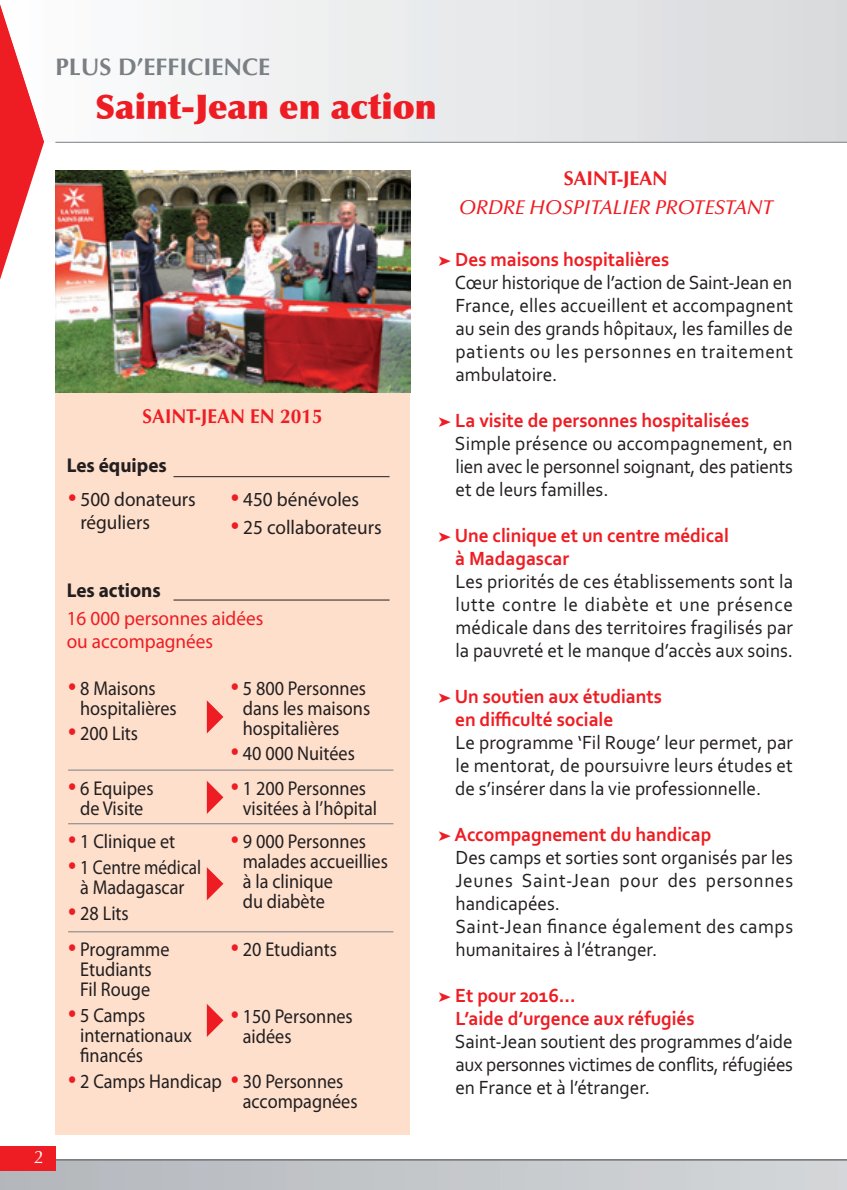
<style>
.page{position:relative;width:847px;height:1190px;background:#fff}
.page>*{position:absolute;margin:0;border:0;box-sizing:border-box;transform-origin:0 0}
.t1{font:900 34px "Optima";color:#ee1d23}
.t2{font:700 24px "Optima";color:#7a7f84}
.t3{font:20px/23px "Corbel";color:#231f20;text-align:justify;scale:.96 1}
.t4{font:20px/20px "Myriad Pro";color:#231f20;scale:.91 1}
.t5{font:700 20px/23px "Corbel";color:#ee1d23;scale:.96 1}
.t6{font:20px/22.6px "Myriad Pro";color:#231f20;scale:.96 1}
.t7{font:20px/22.6px "Myriad Pro";color:#ee1d23;scale:.96 1}
.t8{font:italic 500 20px "Optima";letter-spacing:-.015em;color:#ee1d23}
.t9{font:20px/20px "Myriad Pro";color:#231f20;text-align:center;scale:.88 1}
.t10{font:700 20px "Myriad Pro";color:#231f20;scale:.96 1}
.t11{font:700 20px "Optima";color:#ee1d23;scale:.96 1}
.t12{font:700 20px "Optima";color:#ee1d23}
.t13{font:18px "Optima";color:#fff}
.s1{font-size:32px;color:#ee1d23}
</style>
<div class="page">
<div style="left:55px;top:170px;width:355px;height:964px;background:#fddfcc"></div>
<div style="left:0;top:1145px;width:55px;height:25px;background:#ee1d23"></div>
<hr style="left:55px;top:142px;width:791px;height:1px;background:#7a7f84">
<img style="left:55px;top:170px;width:355px;height:223px">
<hr style="left:173px;top:476px;width:216px;height:1px;background:#231f20">
<hr style="left:173px;top:599px;width:216px;height:1px;background:#231f20">
<hr style="left:68px;top:769px;width:325px;height:1px;background:#7a7f84">
<hr style="left:68px;top:823px;width:325px;height:1px;background:#7a7f84">
<hr style="left:68px;top:931px;width:325px;height:1px;background:#7a7f84">
<svg style="left:207px;top:700px;width:16px;height:33px"></svg>
<svg style="left:207px;top:781px;width:16px;height:33px"></svg>
<svg style="left:207px;top:867px;width:16px;height:33px"></svg>
<svg style="left:207px;top:1004px;width:16px;height:32px"></svg>
<svg style="left:0;top:4px;width:44px;height:276px"></svg>
<svg style="left:0;top:1159px;width:847px;height:31px;background:#c1bfc2"></svg>
<p class="t2" style="left:55px;top:57px;width:216px">PLUS D’EFFICIENCE</p>
<h1 class="t1" style="left:95px;top:86px;width:343px">Saint-Jean en action</h1>
<p class="t13" style="left:34px;top:1149px;width:12px">2</p>
<p class="t11" style="left:142px;top:408px;width:189px">SAINT-JEAN EN 2015</p>
<p class="t10" style="left:67px;top:458px;width:106px">Les équipes</p>
<p class="t6" style="left:80px;top:489px;width:122px;text-indent:-12px"><span class="s1">•</span> 500 donateurs réguliers</p>
<p class="t6" style="left:231px;top:489px;width:135px"><span class="s1">•</span> 450 bénévoles</p>
<p class="t6" style="left:231px;top:518px;width:158px"><span class="s1">•</span> 25 collaborateurs</p>
<p class="t10" style="left:67px;top:582px;width:99px">Les actions</p>
<p class="t7" style="left:67px;top:608px;width:206px">16 000 personnes aidées ou accompagnées</p>
<p class="t4" style="left:80px;top:679px;width:108px;text-indent:-12px"><span class="s1">•</span> 8 Maisons hospitalières</p>
<p class="t4" style="left:68px;top:725px;width:78px"><span class="s1">•</span> 200 Lits</p>
<p class="t4" style="left:243px;top:679px;width:141px;text-indent:-12px"><span class="s1">•</span> 5 800 Personnes dans les maisons hospitalières</p>
<p class="t4" style="left:231px;top:745px;width:138px"><span class="s1">•</span> 40 000 Nuitées</p>
<p class="t4" style="left:68px;top:779px;width:95px;text-align:center"><span class="s1">•</span> 6 Equipes de Visite</p>
<p class="t4" style="left:231px;top:779px;width:162px;text-align:center"><span class="s1">•</span> 1 200 Personnes visitées à l’hôpital</p>
<p class="t4" style="left:68px;top:833px;width:119px"><span class="s1">•</span> 1 Clinique et</p>
<p class="t9" style="left:68px;top:858px;width:152px"><span class="s1">•</span> 1 Centre médical à Madagascar</p>
<p class="t4" style="left:68px;top:904px;width:68px"><span class="s1">•</span> 28 Lits</p>
<p class="t4" style="left:243px;top:833px;width:161px;text-indent:-12px"><span class="s1">•</span> 9 000 Personnes malades accueillies à la clinique<br>du diabète</p>
<p class="t4" style="left:231px;top:941px;width:118px"><span class="s1">•</span> 20 Etudiants</p>
<p class="t4" style="left:68px;top:941px;width:113px;text-align:center"><span class="s1">•</span> Programme<br>Etudiants<br>Fil Rouge</p>
<p class="t4" style="left:80px;top:1006px;width:124px;text-indent:-12px"><span class="s1">•</span> 5 Camps internationaux financés</p>
<p class="t4" style="left:68px;top:1072px;width:304px"><span class="s1">•</span> 2 Camps Handicap <span class="s1">•</span> 30 Personnes</p>
<p class="t4" style="left:243px;top:1008px;width:122px;text-indent:-12px"><span class="s1">•</span> 150 Personnes aidées</p>
<p class="t4" style="left:243px;top:1092px;width:128px">accompagnées</p>
<p class="t12" style="left:563px;top:170px;width:105px">SAINT-JEAN</p>
<p class="t8" style="left:458px;top:199px;width:316px">ORDRE HOSPITALIER PROTESTANT</p>
<p class="t5" style="left:455px;top:247px;width:224px">Des maisons hospitalières</p>
<p class="t3" style="left:454px;top:270px;width:354px">Cœur historique de l’action de Saint-Jean en France, elles accueillent et accompagnent au sein des grands hôpitaux, les familles de patients ou les personnes en traitement ambulatoire.</p>
<p class="t5" style="left:455px;top:408px;width:307px">La visite de personnes hospitalisées</p>
<p class="t3" style="left:455px;top:431px;width:353px">Simple présence ou accompagnement, en lien avec le personnel soignant, des patients et de leurs familles.</p>
<p class="t5" style="left:454px;top:523px;width:287px">Une clinique et un centre médical à Madagascar</p>
<p class="t3" style="left:455px;top:569px;width:353px">Les priorités de ces établissements sont la lutte contre le diabète et une présence médicale dans des territoires fragilisés par la pauvreté et le manque d’accès aux soins.</p>
<p class="t5" style="left:454px;top:684px;width:217px">Un soutien aux étudiants en difficulté sociale</p>
<p class="t3" style="left:455px;top:730px;width:353px">Le programme ‘Fil Rouge’ leur permet, par le mentorat, de poursuivre leurs études et de s’insérer dans la vie professionnelle.</p>
<p class="t5" style="left:454px;top:822px;width:269px">Accompagnement du handicap</p>
<p class="t3" style="left:455px;top:845px;width:353px;text-align:left">Des camps et sorties sont organisés par les<br>Jeunes Saint-Jean pour des personnes handicapées.<br>Saint-Jean finance également des camps humanitaires à l’étranger.</p>
<p class="t5" style="left:455px;top:983px;width:251px">Et pour 2016…<br>L’aide d’urgence aux réfugiés</p>
<p class="t3" style="left:455px;top:1029px;width:353px">Saint-Jean soutient des programmes d’aide aux personnes victimes de conflits, réfugiées en France et à l’étranger.</p>
</div>
